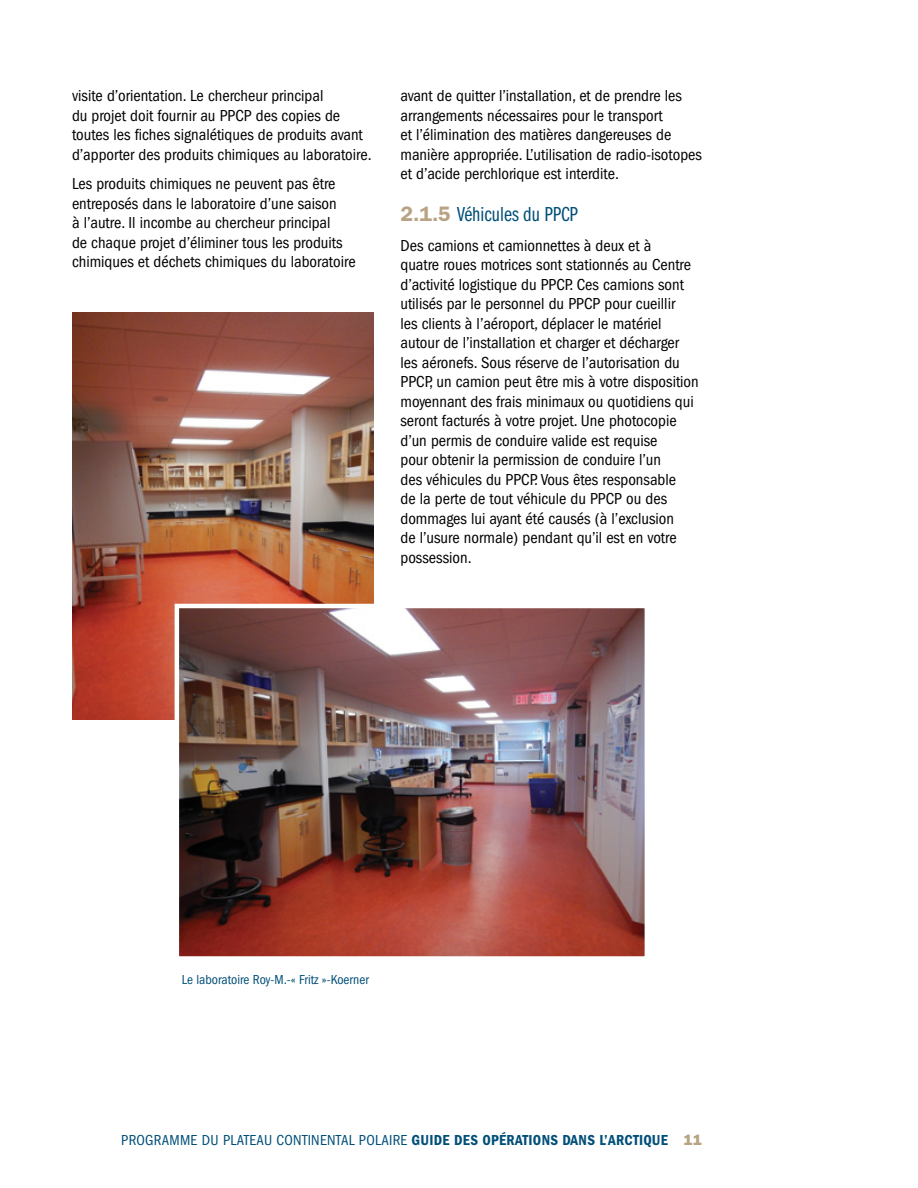
<style>
.page{position:relative;width:918px;height:1188px;background:#fff}
.page>*{position:absolute;margin:0;border:0;box-sizing:border-box;transform-origin:0 0}
.t1{font:21px "ITC Franklin Gothic Std Bk Cp";color:#004f78}
.t2{font:condensed 16.5px/19.5px "ITC Franklin Gothic Std";color:#000}
.t3{font:condensed 15px "ITC Franklin Gothic Std";letter-spacing:.02em;color:#004f78}
.t4{font:condensed 13.5px "ITC Franklin Gothic Std";color:#004f78}
.s1{font-family:"ITC Franklin Gothic Std";font-weight:600;color:#b8a385}
.s2{font-family:"ITC Franklin Gothic Std Dm Cd";font-stretch:normal}
.s3{font-family:"ITC Franklin Gothic Std Hvy";font-stretch:normal;color:#b8a385}
</style>
<div class="page">
<img style="left:72px;top:312px;width:302px;height:407px">
<img style="left:180px;top:609px;width:464px;height:347px">
<div style="left:175px;top:604px;width:474px;height:357px;border:4px solid #fff"></div>
<p class="t2" style="left:72px;top:86px;width:301px">visite d’orientation. Le chercheur principal<br>du projet doit fournir au PPCP des copies de toutes les fiches signalétiques de produits avant d’apporter des produits chimiques au laboratoire.</p>
<p class="t2" style="left:72px;top:174px;width:285px">Les produits chimiques ne peuvent pas être entreposés dans le laboratoire d’une saison<br>à l’autre. Il incombe au chercheur principal<br>de chaque projet d’éliminer tous les produits chimiques et déchets chimiques du laboratoire</p>
<p class="t2" style="left:400px;top:86px;width:303px">avant de quitter l’installation, et de prendre les arrangements nécessaires pour le transport<br>et l’élimination des matières dangereuses de manière appropriée. L’utilisation de radio-isotopes et d’acide perchlorique est interdite.</p>
<h4 class="t1" style="left:400px;top:203px;width:179px"><span class="s1">2.1.5</span> Véhicules du PPCP</h4>
<p class="t2" style="left:400px;top:236px;width:300px">Des camions et camionnettes à deux et à<br>quatre roues motrices sont stationnés au Centre d’activité logistique du PPCP. Ces camions sont utilisés par le personnel du PPCP pour cueillir<br>les clients à l’aéroport, déplacer le matériel autour de l’installation et charger et décharger les aéronefs. Sous réserve de l’autorisation du PPCP, un camion peut être mis à votre disposition moyennant des frais minimaux ou quotidiens qui seront facturés à votre projet. Une photocopie d’un permis de conduire valide est requise<br>pour obtenir la permission de conduire l’un<br>des véhicules du PPCP. Vous êtes responsable<br>de la perte de tout véhicule du PPCP ou des dommages lui ayant été causés (à l’exclusion<br>de l’usure normale) pendant qu’il est en votre possession.</p>
<p class="t4" style="left:182px;top:972px;width:189px">Le laboratoire Roy-M.-« Fritz »-Koerner</p>
<p class="t3" style="left:121px;top:1131px;width:582px">PROGRAMME DU PLATEAU CONTINENTAL POLAIRE <span class="s2">GUIDE DES OPÉRATIONS DANS L’ARCTIQUE</span> <span class="s3">11</span></p>
</div>
